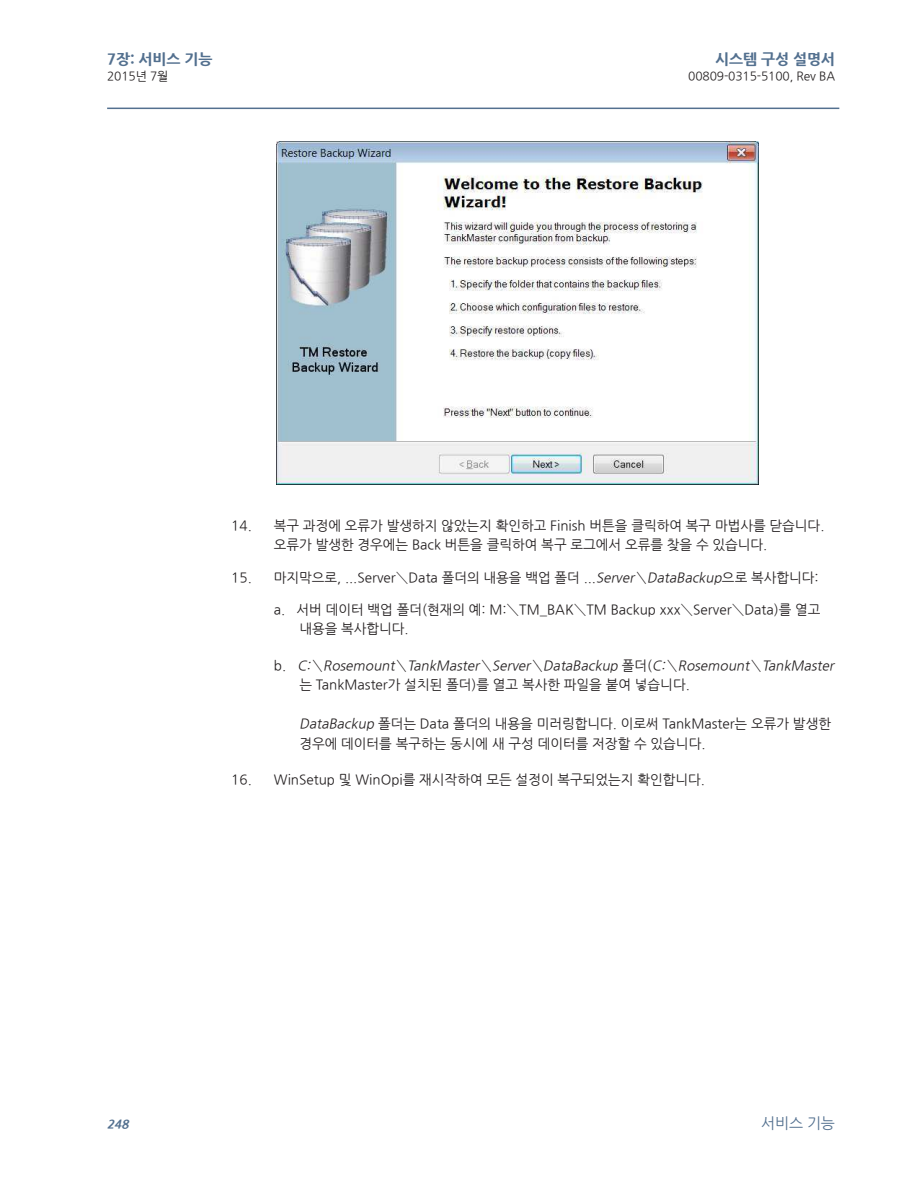
<style>
.page{position:relative;width:918px;height:1188px;background:#fff}
.page>*{position:absolute;margin:0;border:0;box-sizing:border-box;transform-origin:0 0}
.t1{font:800 15px "Nanum Gothic";letter-spacing:-.01em;color:#53708f}
.t2{font:15px "Nanum Gothic";color:#53708f}
.t3{font:13.5px/19.5px "Nanum Gothic";color:#231f20}
.t4{font:italic 13.5px/19.5px "Nanum Gothic";color:#231f20}
.t5{font:12px "Nanum Gothic";letter-spacing:-.01em;color:#231f20}
.t6{font:italic 800 12px "Nanum Gothic";color:#53708f}
.s1{font-style:italic}
.s2{font-style:normal}
</style>
<div class="page">
<img style="left:276px;top:141px;width:483px;height:344px">
<hr style="left:107px;top:108px;width:732px;height:1px;background:#53708f">
<p class="t1" style="left:107px;top:51px;width:107px">7장: 서비스 기능</p>
<p class="t5" style="left:107px;top:70px;width:63px">2015년 7월</p>
<p class="t1" style="left:715px;top:51px;width:121px">시스템 구성 설명서</p>
<p class="t5" style="left:688px;top:70px;width:148px">00809-0315-5100, Rev BA</p>
<p class="t3" style="left:274px;top:516px;width:552px;text-indent:-43px">14. 복구 과정에 오류가 발생하지 않았는지 확인하고 Finish 버튼을 클릭하여 복구 마법사를 닫습니다. 오류가 발생한 경우에는 Back 버튼을 클릭하여 복구 로그에서 오류를 찾을 수 있습니다.</p>
<p class="t3" style="left:231px;top:568px;width:589px">15. 마지막으로, ...Server＼Data 폴더의 내용을 백업 폴더 ...<span class="s1">Server＼DataBackup</span>으로 복사합니다:</p>
<p class="t3" style="left:299px;top:600px;width:523px;text-indent:-26px">a. 서버 데이터 백업 폴더(현재의 예: M:＼TM_BAK＼TM Backup xxx＼Server＼Data)를 열고 내용을 복사합니다.</p>
<p class="t4" style="left:299px;top:656px;width:539px;text-indent:-26px"><span class="s2">b .</span> C:＼Rosemount＼TankMaster＼Server＼DataBackup <span class="s2">폴 더 (</span> C:＼Rosemount＼TankMaster <span class="s2">는 TankMaster가 설치된 폴더)를 열고 복사한 파일을 붙여 넣습니다.</span></p>
<p class="t3" style="left:299px;top:715px;width:533px"><span class="s1">DataBackup</span> 폴더는 Data 폴더의 내용을 미러링합니다. 이로써 TankMaster는 오류가 발생한 경우에 데이터를 복구하는 동시에 새 구성 데이터를 저장할 수 있습니다.</p>
<p class="t3" style="left:231px;top:771px;width:475px">16. WinSetup 및 WinOpi를 재시작하여 모든 설정이 복구되었는지 확인합니다.</p>
<p class="t6" style="left:107px;top:1118px;width:26px">248</p>
<p class="t2" style="left:761px;top:1116px;width:75px">서비스 기능</p>
</div>
